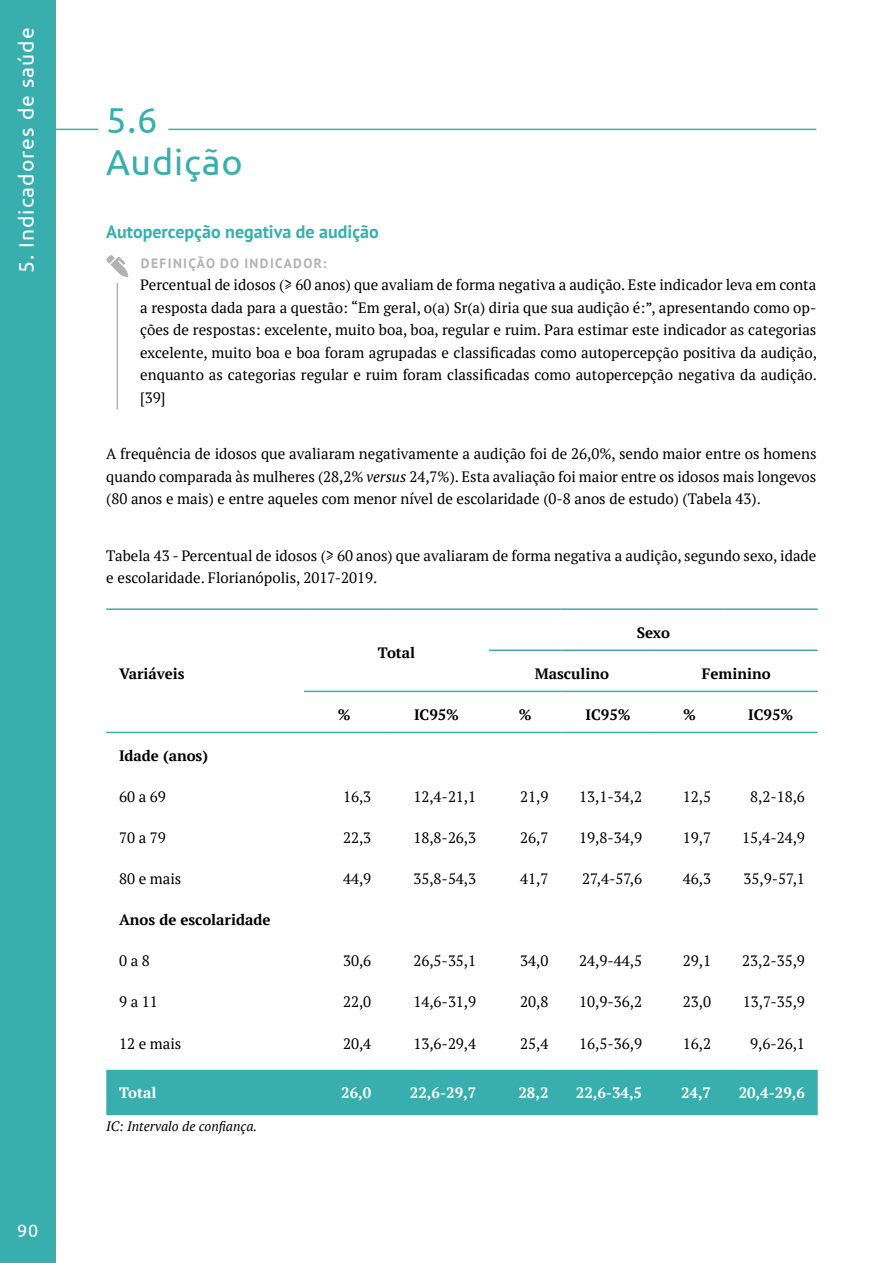
<style>
.page{position:relative;width:893px;height:1263px;background:#fff}
.page>*{position:absolute;margin:0;border:0;box-sizing:border-box;transform-origin:0 0}
.t1{font:36px/42px "Ubuntu";letter-spacing:.025em;color:#38afae}
.t2{font:21px "Ubuntu";letter-spacing:.05em;color:#fff}
.t3{font:700 18px "PT Sans";color:#38afae}
.t4{font:18px "Ubuntu";color:#fff}
.t5{font:15px/22.5px "PT Serif";color:#000;text-align:justify}
.t6{font:700 15px "PT Serif";color:#000}
.t7{font:700 15px "PT Serif";color:#fff}
.t8{font:italic 13.5px "PT Serif";color:#000}
.t9{font:700 13.5px "PT Sans";letter-spacing:.105em;color:#b3b2b2}
.s1{font-style:italic}
</style>
<div class="page">
<div style="left:0;top:0;width:55px;height:1263px;background:#38afae"></div>
<div style="left:106px;top:1070px;width:712px;height:45px;background:#38afae"></div>
<hr style="left:106px;top:608px;width:198px;height:2px;background:#38afae">
<hr style="left:106px;top:732px;width:198px;height:1px;background:#38afae">
<hr style="left:304px;top:732px;width:80px;height:1px;background:#38afae">
<hr style="left:384px;top:732px;width:105px;height:1px;background:#38afae">
<hr style="left:489px;top:732px;width:72px;height:1px;background:#38afae">
<hr style="left:561px;top:732px;width:94px;height:1px;background:#38afae">
<hr style="left:655px;top:732px;width:69px;height:1px;background:#38afae">
<hr style="left:724px;top:732px;width:94px;height:1px;background:#38afae">
<hr style="left:304px;top:608px;width:80px;height:2px;background:#38afae">
<hr style="left:384px;top:608px;width:105px;height:2px;background:#38afae">
<hr style="left:304px;top:691px;width:80px;height:1px;background:#38afae">
<hr style="left:384px;top:691px;width:105px;height:1px;background:#38afae">
<hr style="left:489px;top:691px;width:72px;height:1px;background:#38afae">
<hr style="left:561px;top:691px;width:94px;height:1px;background:#38afae">
<hr style="left:655px;top:691px;width:69px;height:1px;background:#38afae">
<hr style="left:724px;top:691px;width:94px;height:1px;background:#38afae">
<hr style="left:489px;top:608px;width:72px;height:2px;background:#38afae">
<hr style="left:561px;top:608px;width:94px;height:2px;background:#38afae">
<hr style="left:655px;top:608px;width:69px;height:2px;background:#38afae">
<hr style="left:724px;top:608px;width:94px;height:2px;background:#38afae">
<hr style="left:489px;top:649px;width:72px;height:2px;background:#38afae">
<hr style="left:561px;top:649px;width:94px;height:2px;background:#38afae">
<hr style="left:655px;top:649px;width:69px;height:2px;background:#38afae">
<hr style="left:724px;top:649px;width:94px;height:2px;background:#38afae">
<hr style="left:117px;top:283px;width:1px;height:126px;background:#b3b2b2">
<svg style="left:106px;top:255px;width:22px;height:22px"></svg>
<hr style="left:46px;top:129px;width:52px;height:1px;background:#38afae">
<hr style="left:168px;top:129px;width:648px;height:1px;background:#38afae">
<h2 class="t2" style="left:14px;top:273px;width:247px;rotate:-90deg">5. Indicadores de saúde</h2>
<p class="t4" style="left:17px;top:1219px;width:23px">90</p>
<h1 class="t1" style="left:106px;top:98px;width:138px">5.6<br>Audição</h1>
<p class="t3" style="left:106px;top:220px;width:274px">Autopercepção negativa de audição</p>
<p class="t9" style="left:141px;top:254px;width:187px">DEFINIÇÃO DO INDICADOR:</p>
<p class="t5" style="left:140px;top:273px;width:678px">Percentual de idosos (≥ 60 anos) que avaliam de forma negativa a audição. Este indicador leva em conta a resposta dada para a questão: “Em geral, o(a) Sr(a) diria que sua audição é:”, apresentando como op&shy;ções de respostas: excelente, muito boa, boa, regular e ruim. Para estimar este indicador as categorias excelente, muito boa e boa foram agrupadas e classificadas como autopercepção positiva da audição, enquanto as categorias regular e ruim foram classificadas como autopercepção negativa da audição. [39]</p>
<p class="t5" style="left:106px;top:442px;width:712px">A frequência de idosos que avaliaram negativamente a audição foi de 26,0%, sendo maior entre os homens quando comparada às mulheres (28,2% <span class="s1">versus</span> 24,7%). Esta avaliação foi maior entre os idosos mais longevos (80 anos e mais) e entre aqueles com menor nível de escolaridade (0-8 anos de estudo) (Tabela 43).</p>
<p class="t5" style="left:106px;top:544px;width:712px">Tabela 43 - Percentual de idosos (≥ 60 anos) que avaliaram de forma negativa a audição, segundo sexo, idade e escolaridade. Florianópolis, 2017-2019.</p>
<p class="t6" style="left:119px;top:663px;width:67px">Variáveis</p>
<p class="t6" style="left:378px;top:643px;width:39px">Total</p>
<p class="t6" style="left:637px;top:622px;width:35px">Sexo</p>
<p class="t6" style="left:535px;top:663px;width:76px">Masculino</p>
<p class="t6" style="left:702px;top:663px;width:70px">Feminino</p>
<p class="t6" style="left:338px;top:704px;width:14px">%</p>
<p class="t6" style="left:414px;top:704px;width:47px">IC95%</p>
<p class="t6" style="left:519px;top:704px;width:14px">%</p>
<p class="t6" style="left:586px;top:704px;width:47px">IC95%</p>
<p class="t6" style="left:683px;top:704px;width:14px">%</p>
<p class="t6" style="left:748px;top:704px;width:47px">IC95%</p>
<p class="t6" style="left:119px;top:745px;width:90px">Idade (anos)</p>
<p class="t5" style="left:119px;top:785px;width:48px">60 a 69</p>
<p class="t5" style="left:343px;top:785px;width:30px">16,3</p>
<p class="t5" style="left:413px;top:785px;width:64px">12,4-21,1</p>
<p class="t5" style="left:520px;top:785px;width:30px">21,9</p>
<p class="t5" style="left:579px;top:785px;width:64px">13,1-34,2</p>
<p class="t5" style="left:683px;top:785px;width:30px">12,5</p>
<p class="t5" style="left:750px;top:785px;width:56px">8,2-18,6</p>
<p class="t5" style="left:119px;top:826px;width:48px">70 a 79</p>
<p class="t5" style="left:343px;top:826px;width:30px">22,3</p>
<p class="t5" style="left:413px;top:826px;width:64px">18,8-26,3</p>
<p class="t5" style="left:520px;top:826px;width:30px">26,7</p>
<p class="t5" style="left:579px;top:826px;width:64px">19,8-34,9</p>
<p class="t5" style="left:683px;top:826px;width:30px">19,7</p>
<p class="t5" style="left:742px;top:826px;width:64px">15,4-24,9</p>
<p class="t5" style="left:119px;top:867px;width:64px">80 e mais</p>
<p class="t5" style="left:343px;top:867px;width:30px">44,9</p>
<p class="t5" style="left:413px;top:867px;width:64px">35,8-54,3</p>
<p class="t5" style="left:520px;top:867px;width:30px">41,7</p>
<p class="t5" style="left:582px;top:867px;width:61px">27,4-57,6</p>
<p class="t5" style="left:683px;top:867px;width:30px">46,3</p>
<p class="t5" style="left:744px;top:867px;width:63px">35,9-57,1</p>
<p class="t6" style="left:119px;top:910px;width:153px">Anos de escolaridade</p>
<p class="t5" style="left:119px;top:950px;width:32px">0 a 8</p>
<p class="t5" style="left:343px;top:950px;width:30px">30,6</p>
<p class="t5" style="left:413px;top:950px;width:64px">26,5-35,1</p>
<p class="t5" style="left:520px;top:950px;width:30px">34,0</p>
<p class="t5" style="left:579px;top:950px;width:64px">24,9-44,5</p>
<p class="t5" style="left:683px;top:950px;width:30px">29,1</p>
<p class="t5" style="left:742px;top:950px;width:64px">23,2-35,9</p>
<p class="t5" style="left:119px;top:991px;width:40px">9 a 11</p>
<p class="t5" style="left:343px;top:991px;width:30px">22,0</p>
<p class="t5" style="left:413px;top:991px;width:64px">14,6-31,9</p>
<p class="t5" style="left:520px;top:991px;width:30px">20,8</p>
<p class="t5" style="left:579px;top:991px;width:64px">10,9-36,2</p>
<p class="t5" style="left:683px;top:991px;width:30px">23,0</p>
<p class="t5" style="left:743px;top:991px;width:64px">13,7-35,9</p>
<p class="t5" style="left:119px;top:1032px;width:64px">12 e mais</p>
<p class="t5" style="left:343px;top:1032px;width:30px">20,4</p>
<p class="t5" style="left:413px;top:1032px;width:64px">13,6-29,4</p>
<p class="t5" style="left:520px;top:1032px;width:30px">25,4</p>
<p class="t5" style="left:579px;top:1032px;width:64px">16,5-36,9</p>
<p class="t5" style="left:683px;top:1032px;width:30px">16,2</p>
<p class="t5" style="left:750px;top:1032px;width:56px">9,6-26,1</p>
<p class="t7" style="left:119px;top:1083px;width:39px">Total</p>
<p class="t7" style="left:341px;top:1083px;width:32px">26,0</p>
<p class="t7" style="left:410px;top:1083px;width:68px">22,6-29,7</p>
<p class="t7" style="left:518px;top:1083px;width:32px">28,2</p>
<p class="t7" style="left:576px;top:1083px;width:68px">22,6-34,5</p>
<p class="t7" style="left:681px;top:1083px;width:32px">24,7</p>
<p class="t7" style="left:739px;top:1083px;width:68px">20,4-29,6</p>
<p class="t8" style="left:106px;top:1118px;width:152px">IC: Intervalo de confiança.</p>
</div>
